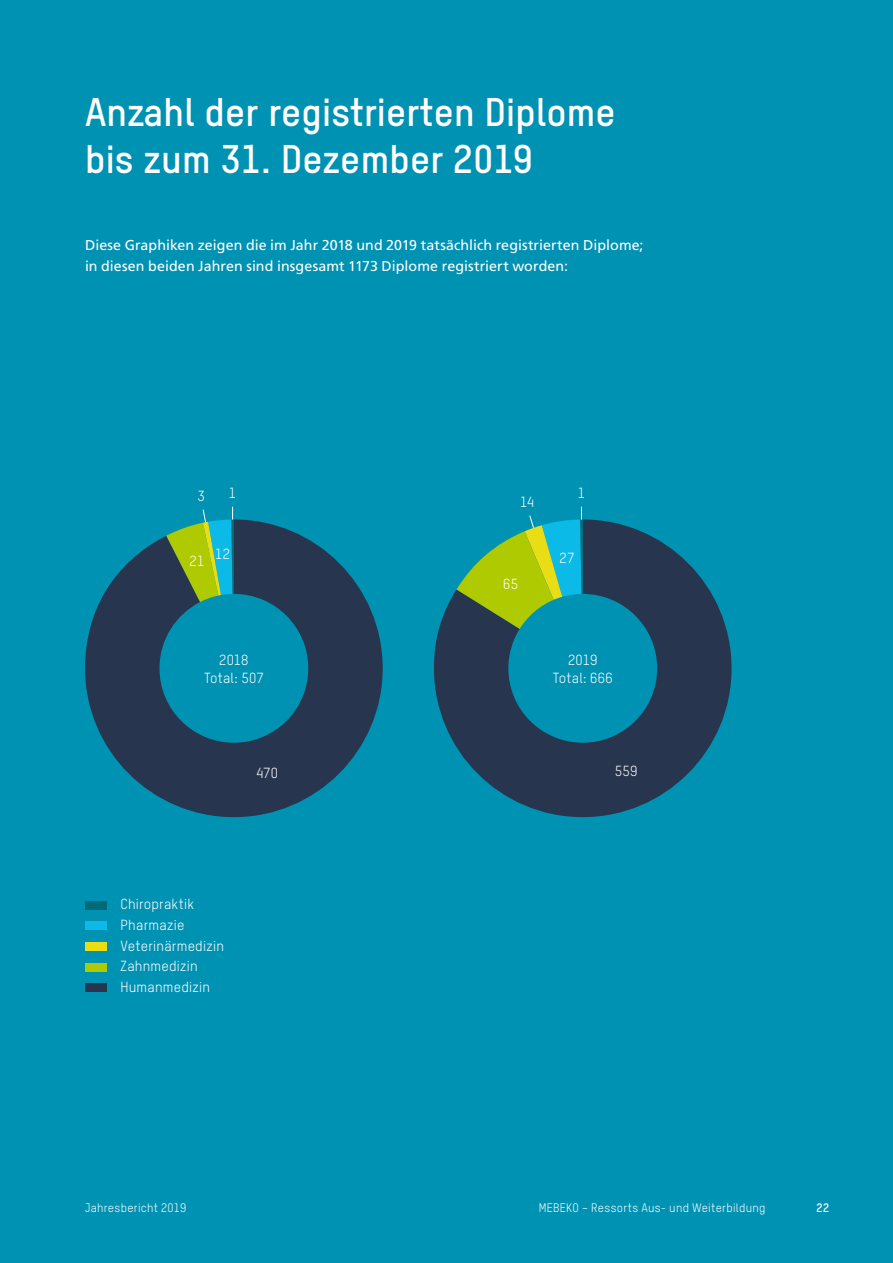
<style>
.page{position:relative;width:893px;height:1263px;background:#0092b3}
.page>*{position:absolute;margin:0;border:0;box-sizing:border-box;transform-origin:0 0}
._1__Haupttitel{font:39px/46.5px "T Star Bold";letter-spacing:.005em;color:#fff}
.Lead{font:14.25px "Frutiger LT";letter-spacing:.005em;color:#fff}
.Legenden_Grafiken{font:14.25px "T Star Regular";letter-spacing:.015em;color:#fff}
.Legenden_gross{font:14.25px "T Star Regular";letter-spacing:.015em;color:#fff}
.t1{font:12px "T Star Regular";letter-spacing:.02em;color:#fff}
.t2{font:12px "T Star Bold";color:#fff}
</style>
<div class="page">
<svg style="left:434px;top:519px;width:298px;height:298px;fill:#27364e"></svg>
<svg style="left:85px;top:519px;width:298px;height:298px;fill:#27364e"></svg>
<div style="left:85px;top:901px;width:21px;height:8px;background:#006a7b"></div>
<div style="left:85px;top:921px;width:21px;height:9px;background:#0cbae7"></div>
<div style="left:85px;top:942px;width:21px;height:9px;background:#e9dd15"></div>
<div style="left:85px;top:963px;width:21px;height:8px;background:#afca00"></div>
<div style="left:85px;top:983px;width:21px;height:9px;background:#27364e"></div>
<svg style="left:166px;top:507px;width:68px;height:95px"></svg>
<svg style="left:457px;top:507px;width:126px;height:122px"></svg>
<p class="_1__Haupttitel" style="left:85px;top:86px;width:532px">Anzahl der registrierten Diplome bis zum 31. Dezember 2019</p>
<p class="Lead" style="left:85px;top:237px;width:560px">Diese Graphiken zeigen die im Jahr 2018 und 2019 tatsächlich registrierten Diplome;</p>
<p class="Lead" style="left:85px;top:257px;width:485px">in diesen beiden Jahren sind insgesamt 1173 Diplome registriert worden:</p>
<p class="Legenden_gross" style="left:197px;top:486px;width:9px">3</p>
<p class="Legenden_gross" style="left:229px;top:483px;width:9px">1</p>
<p class="Legenden_gross" style="left:578px;top:483px;width:9px">1</p>
<p class="Legenden_gross" style="left:520px;top:492px;width:15px">14</p>
<p class="Legenden_gross" style="left:190px;top:551px;width:16px">21</p>
<p class="Legenden_gross" style="left:215px;top:544px;width:16px">12</p>
<p class="Legenden_gross" style="left:560px;top:549px;width:16px">27</p>
<p class="Legenden_gross" style="left:503px;top:574px;width:16px">65</p>
<p class="Legenden_gross" style="left:219px;top:650px;width:31px">2018</p>
<p class="Legenden_gross" style="left:204px;top:668px;width:61px">Total: 507</p>
<p class="Legenden_gross" style="left:568px;top:650px;width:31px">2019</p>
<p class="Legenden_gross" style="left:553px;top:668px;width:61px">Total: 666</p>
<p class="Legenden_gross" style="left:256px;top:763px;width:23px">470</p>
<p class="Legenden_gross" style="left:615px;top:761px;width:24px">559</p>
<p class="Legenden_Grafiken" style="left:121px;top:894px;width:75px">Chiropraktik</p>
<p class="Legenden_Grafiken" style="left:121px;top:915px;width:66px">Pharmazie</p>
<p class="Legenden_Grafiken" style="left:121px;top:936px;width:105px">Veterinärmedizin</p>
<p class="Legenden_Grafiken" style="left:121px;top:956px;width:79px">Zahnmedizin</p>
<p class="Legenden_Grafiken" style="left:121px;top:977px;width:91px">Humanmedizin</p>
<p class="t1" style="left:85px;top:1199px;width:103px">Jahresbericht 2019</p>
<p class="t1" style="left:539px;top:1199px;width:228px">MEBEKO – Ressorts Aus- und Weiterbildung</p>
<p class="t2" style="left:817px;top:1199px;width:14px">22</p>
</div>
